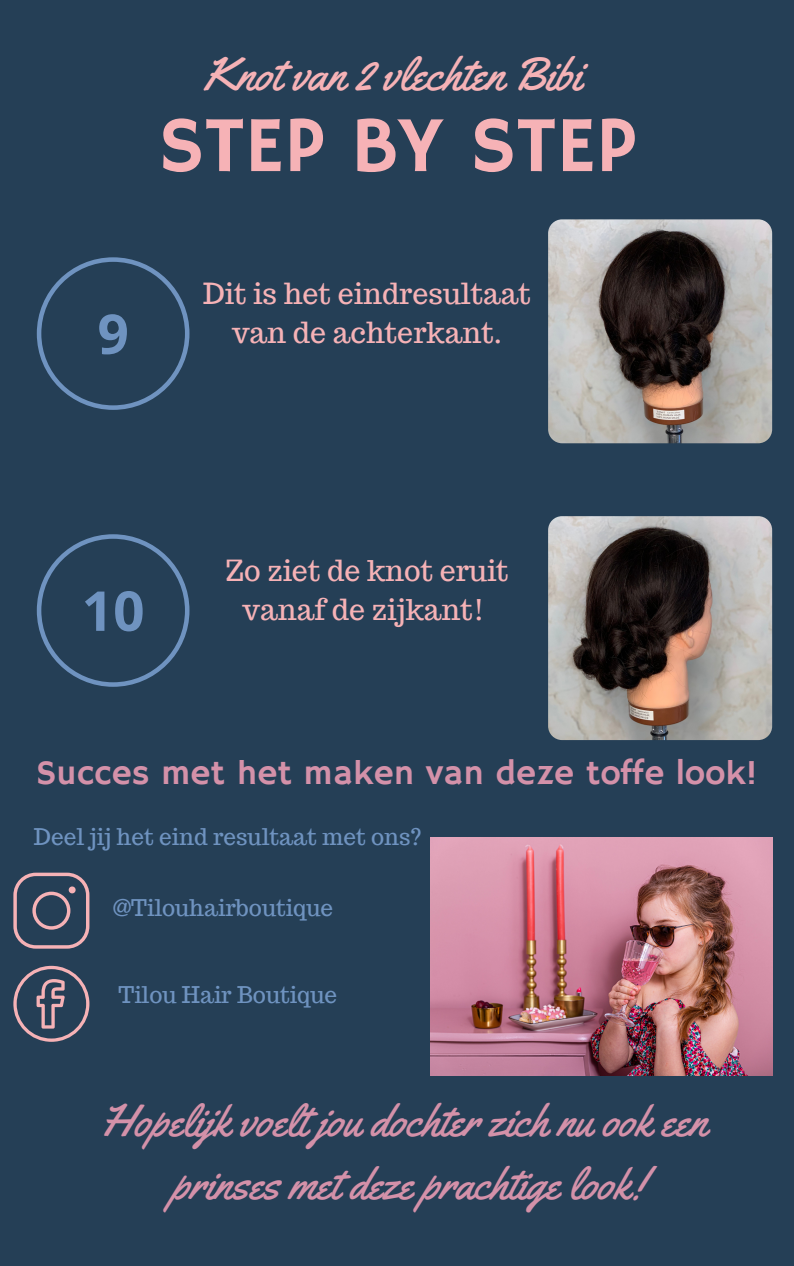
<style>
.page{position:relative;width:794px;height:1266px;background:#fff}
.page>*{position:absolute;margin:0;border:0;box-sizing:border-box;transform-origin:0 0}
.t1{font:79.5px "Hammersmith One";color:#f6b2b6}
.t2{font:46.42px "Yellowtail";color:#f6b2b6}
.t3{font:45px "Yellowtail";color:#d491a9}
.t4{font:34.88px "Hammersmith One";color:#d491a9}
.t5{font:28.5px/39.4px "Trocchi";color:#f6b2b6;text-align:center}
.t6{font:22.5px "Trocchi";color:#6f93c0}
</style>
<div class="page">
<div style="left:0;top:0;width:793px;height:1266px;background:#253f56"></div>
<img style="left:548px;top:219px;width:223px;height:224px;border-radius:14px">
<img style="left:548px;top:516px;width:223px;height:224px;border-radius:14px">
<svg style="left:37px;top:257px;width:152px;height:153px"></svg>
<svg style="left:37px;top:534px;width:152px;height:153px"></svg>
<img style="left:430px;top:838px;width:341px;height:238px">
<svg style="left:13px;top:872px;width:76px;height:76px"></svg>
<svg style="left:13px;top:966px;width:76px;height:76px"></svg>
<p class="t2" style="left:203px;top:44px;width:379px">Knot van 2 vlechten Bibi</p>
<p class="t1" style="left:158px;top:99px;width:479px">STEP BY STEP</p>
<p class="t5" style="left:203px;top:274px;width:329px">Dit is het eindresultaat van de achterkant.</p>
<p class="t5" style="left:225px;top:551px;width:285px">Zo ziet de knot eruit vanaf de zijkant!</p>
<p class="t4" style="left:36px;top:753px;width:722px">Succes met het maken van deze toffe look!</p>
<p class="t6" style="left:34px;top:822px;width:389px">Deel jij het eind resultaat met ons?</p>
<p class="t6" style="left:113px;top:893px;width:221px">@Tilouhairboutique</p>
<p class="t6" style="left:118px;top:979px;width:220px">Tilou Hair Boutique</p>
<p class="t3" style="left:100px;top:1092px;width:607px">Hopelijk voelt jou dochter zich nu ook een</p>
<p class="t3" style="left:172px;top:1155px;width:474px">prinses met deze prachtige look!</p>
</div>
